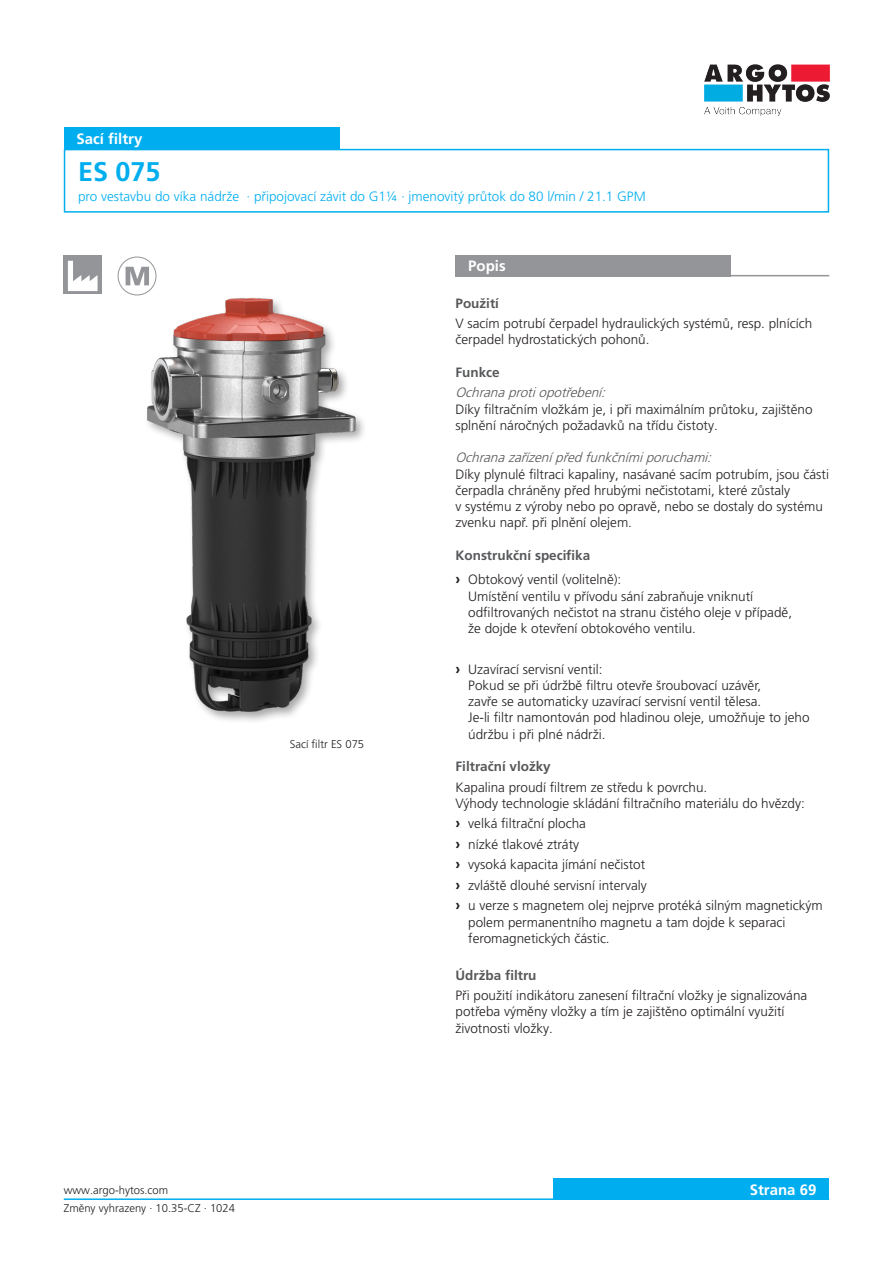
<style>
.page{position:relative;width:893px;height:1263px;background:#fff}
.page>*{position:absolute;margin:0;border:0;box-sizing:border-box;transform-origin:0 0}
._01_Headline_blue{font:700 27px "Frutiger LT Pro";color:#00aeef}
._04_Headline_white{font:700 15px "Frutiger LT Pro";color:#fff}
._06_Copytext{font:300 13.5px/16.2px "Frutiger LT Pro";color:#231f20}
._07_Listing_Copytext{font:300 13.5px "Frutiger LT Pro";color:#231f20}
._03_HeadlineCopytext_blue{font:300 13.5px "Frutiger LT Pro";color:#00aeef}
._05_Subline_Copytext{font:700 13.5px "Frutiger LT Pro";color:#57585a}
._06_Copytext-2{font:italic 300 13.5px "Frutiger LT Pro";color:#57585a}
._10_Subline_Italic{font:italic 300 13.5px "Frutiger LT Pro";color:#57585a}
._06_Copytext-3{font:700 13.5px "Frutiger LT Pro";color:#57585a}
._08_Legend{font:300 11.25px "Frutiger LT Pro";color:#231f20}
.s1{font-weight:700;font-size:15px}
</style>
<div class="page">
<div style="left:553px;top:1179px;width:276px;height:21px;background:#00aeef"></div>
<hr style="left:64px;top:1198px;width:765px;height:2px;background:#00aeef">
<img style="left:704px;top:64px;width:126px;height:52px">
<div style="left:64px;top:149px;width:765px;height:64px;border:2px solid #00aeef"></div>
<div style="left:64px;top:128px;width:276px;height:21px;background:#00aeef"></div>
<div style="left:455px;top:255px;width:276px;height:21px;background:#939598"></div>
<hr style="left:455px;top:275px;width:374px;height:1px;background:#939598">
<div style="left:64px;top:255px;width:38px;height:39px;background:#939598"></div>
<svg style="left:68px;top:261px;width:5px;height:13px"></svg>
<div style="left:118px;top:257px;width:38px;height:38px;border:1px solid #939598;border-radius:50%"></div>
<svg style="left:126px;top:267px;width:23px;height:7px"></svg>
<img style="left:63px;top:274px;width:301px;height:447px">
<p class="_04_Headline_white" style="left:77px;top:130px;width:67px">Sací filtry</p>
<p class="_01_Headline_blue" style="left:78px;top:155px;width:84px">ES 075</p>
<p class="_03_HeadlineCopytext_blue" style="left:78px;top:189px;width:569px">pro vestavbu do víka nádrže · připojovací závit do G1¼ · jmenovitý průtok do 80 l/min / 21.1 GPM</p>
<p class="_08_Legend" style="left:290px;top:738px;width:76px">Sací filtr ES 075</p>
<p class="_04_Headline_white" style="left:468px;top:257px;width:39px">Popis</p>
<p class="_05_Subline_Copytext" style="left:455px;top:295px;width:45px">Použití</p>
<p class="_06_Copytext" style="left:455px;top:316px;width:358px">V sacím potrubí čerpadel hydraulických systémů, resp. plnících</p>
<p class="_06_Copytext" style="left:455px;top:332px;width:196px">čerpadel hydrostatických pohonů.</p>
<p class="_05_Subline_Copytext" style="left:455px;top:364px;width:46px">Funkce</p>
<p class="_10_Subline_Italic" style="left:455px;top:385px;width:155px">Ochranaprotiopotřebení:</p>
<p class="_06_Copytext" style="left:455px;top:401px;width:358px">Díky filtračním vložkám je, i při maximálním průtoku, zajištěno</p>
<p class="_06_Copytext" style="left:455px;top:417px;width:264px">splnění náročných požadavků na třídu čistoty.</p>
<p class="_06_Copytext-2" style="left:455px;top:450px;width:261px">Ochranazařízenípředfunkčnímiporuchami:</p>
<p class="_06_Copytext" style="left:455px;top:466px;width:375px">Díky plynulé filtraci kapaliny, nasávané sacím potrubím, jsou části</p>
<p class="_06_Copytext" style="left:455px;top:482px;width:336px">čerpadla chráněny před hrubými nečistotami, které zůstaly</p>
<p class="_06_Copytext" style="left:455px;top:498px;width:369px">v systému z výroby nebo po opravě, nebo se dostaly do systému</p>
<p class="_06_Copytext" style="left:455px;top:514px;width:178px">zvenku např. při plnění olejem.</p>
<p class="_05_Subline_Copytext" style="left:455px;top:547px;width:136px">Konstrukční specifika</p>
<p class="_06_Copytext" style="left:455px;top:572px;width:167px"><span class="s1">›</span> Obtokový ventil (volitelně):</p>
<p class="_07_Listing_Copytext" style="left:468px;top:588px;width:287px">Umístění ventilu v přívodu sání zabraňuje vniknutí</p>
<p class="_07_Listing_Copytext" style="left:468px;top:604px;width:325px">odfiltrovaných nečistot na stranu čistého oleje v případě,</p>
<p class="_07_Listing_Copytext" style="left:468px;top:620px;width:229px">že dojde k otevření obtokového ventilu.</p>
<p class="_06_Copytext" style="left:455px;top:661px;width:148px"><span class="s1">›</span> Uzavírací servisní ventil:</p>
<p class="_07_Listing_Copytext" style="left:468px;top:677px;width:295px">Pokud se při údržbě filtru otevře šroubovací uzávěr,</p>
<p class="_07_Listing_Copytext" style="left:468px;top:694px;width:294px">zavře se automaticky uzavírací servisní ventil tělesa.</p>
<p class="_07_Listing_Copytext" style="left:468px;top:710px;width:343px">Je-li filtr namontován pod hladinou oleje, umožňuje to jeho</p>
<p class="_07_Listing_Copytext" style="left:468px;top:726px;width:139px">údržbu i při plné nádrži.</p>
<p class="_05_Subline_Copytext" style="left:455px;top:759px;width:97px">Filtrační vložky</p>
<p class="_06_Copytext" style="left:455px;top:779px;width:253px">Kapalina proudí filtrem ze středu k povrchu.</p>
<p class="_06_Copytext" style="left:455px;top:795px;width:351px">Výhody technologie skládání filtračního materiálu do hvězdy:</p>
<p class="_06_Copytext" style="left:455px;top:816px;width:132px"><span class="s1">›</span> velká filtrační plocha</p>
<p class="_06_Copytext" style="left:455px;top:836px;width:125px"><span class="s1">›</span> nízké tlakové ztráty</p>
<p class="_06_Copytext" style="left:455px;top:857px;width:191px"><span class="s1">›</span> vysoká kapacita jímání nečistot</p>
<p class="_06_Copytext" style="left:455px;top:877px;width:193px"><span class="s1">›</span> zvláště dlouhé servisní intervaly</p>
<p class="_06_Copytext" style="left:468px;top:898px;width:356px;text-indent:-13px"><span class="s1">›</span> u verze s magnetem olej nejprve protéká silným magnetickým polem permanentního magnetu a tam dojde k separaci feromagnetických částic.</p>
<p class="_06_Copytext-3" style="left:455px;top:967px;width:83px">Údržba filtru</p>
<p class="_06_Copytext" style="left:455px;top:987px;width:353px">Při použití indikátoru zanesení filtrační vložky je signalizována</p>
<p class="_06_Copytext" style="left:455px;top:1004px;width:330px">potřeba výměny vložky a tím je zajištěno optimální využití</p>
<p class="_06_Copytext" style="left:455px;top:1020px;width:99px">životnosti vložky.</p>
<p class="_08_Legend" style="left:64px;top:1184px;width:106px">www.argo-hytos.com</p>
<p class="_04_Headline_white" style="left:750px;top:1181px;width:68px">Strana 69</p>
<p class="_08_Legend" style="left:64px;top:1202px;width:173px">Změny vyhrazeny · 10.35-CZ · 1024</p>
</div>
